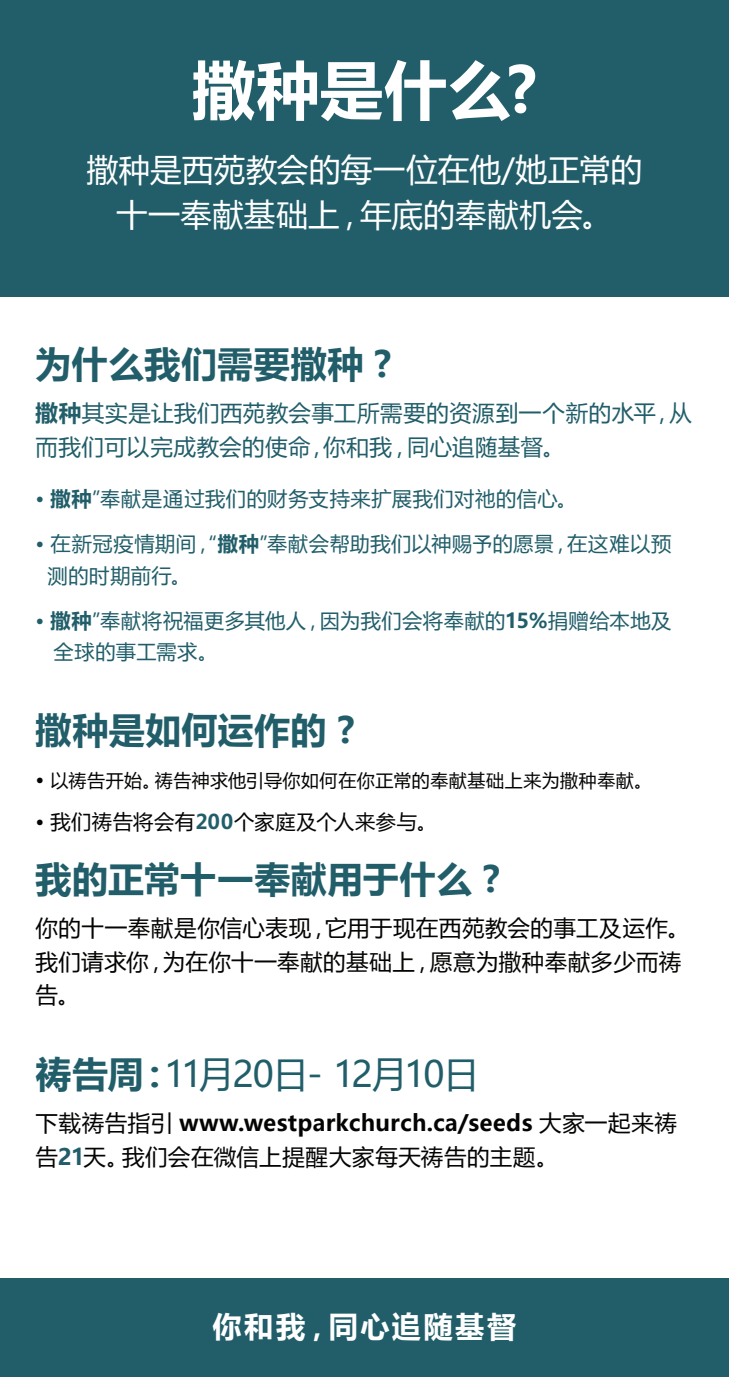
<style>
.page{position:relative;width:729px;height:1377px;background:#fff}
.page>*{position:absolute;margin:0;border:0;box-sizing:border-box;transform-origin:0 0}
.Pull_Text{font:700 63px "Microsoft Ya Hei UI";letter-spacing:.015em;color:#fff}
.Pull_Text-2{font:700 36px "Microsoft Ya Hei UI";letter-spacing:.015em;color:#215e6a}
.Pull_Text-3{font:36px "Microsoft Ya Hei UI";letter-spacing:-.06em;color:#215e6a}
.Pull_Text-4{font:31.5px/45px "Microsoft Ya Hei UI";letter-spacing:.01em;color:#fff;text-align:center}
.Pull_Text-5{font:700 29.25px "Microsoft Ya Hei UI";letter-spacing:.085em;color:#fff}
.Pull_Text-6{font:22.5px/33.8px "Microsoft Ya Hei UI";letter-spacing:.02em;color:#040503}
.Pull_Text-7{font:22.5px/33.8px "Microsoft Ya Hei UI";letter-spacing:.02em;color:#215e6a}
.Pull_Text-8{font:20.25px "Microsoft Ya Hei UI";letter-spacing:.025em;color:#215e6a}
.Pull_Text-9{font:20.25px "Microsoft Ya Hei";letter-spacing:.025em;color:#040503}
.Pull_Text-10{font:18px "Microsoft Ya Hei UI";letter-spacing:.025em;color:#040503}
.s1{font-weight:700}
.s2{font-family:"Microsoft Ya Hei";font-size:20.25px}
.s3{font-weight:700;color:#215e6a}
</style>
<div class="page">
<div style="left:0;top:1279px;width:729px;height:98px;background:#215e6a"></div>
<div style="left:0;top:0;width:729px;height:297px;background:#215e6a"></div>
<p class="Pull_Text" style="left:192px;top:46px;width:346px">撒种是什么?</p>
<p class="Pull_Text-4" style="left:87px;top:146px;width:557px">撒种是西苑教会的每一位在他/她正常的十一奉献基础上，年底的奉献机会。</p>
<p class="Pull_Text-2" style="left:36px;top:339px;width:357px">为什么我们需要撒种 ?</p>
<p class="Pull_Text-7" style="left:36px;top:395px;width:658px"><span class="s1">撒种</span>其实是让我们西苑教会事工所需要的资源到一个新的水平，从而我们可以完成教会的使命，你和我，同心追随基督。</p>
<p class="Pull_Text-8" style="left:36px;top:485px;width:543px">• <span class="s1">撒种</span>”奉献是通过我们的财务支持来扩展我们对祂的信心。</p>
<p class="Pull_Text-8" style="left:36px;top:530px;width:637px">• 在新冠疫情期间，“<span class="s1">撒种</span>”奉献会帮助我们以神赐予的愿景，在这难以预</p>
<p class="Pull_Text-8" style="left:48px;top:562px;width:145px">测的时期前行。</p>
<p class="Pull_Text-8" style="left:36px;top:607px;width:637px">• <span class="s1">撒种</span>”奉献将祝福更多其他人，因为我们会将奉献的<span class="s1">15%</span>捐赠给本地及</p>
<p class="Pull_Text-8" style="left:54px;top:638px;width:166px">全球的事工需求。</p>
<p class="Pull_Text-2" style="left:36px;top:705px;width:320px">撒种是如何运作的 ?</p>
<p class="Pull_Text-10" style="left:36px;top:768px;width:618px"><span class="s2">•</span> 以祷告开始。祷告神求他引导你如何在你正常的奉献基础上来为撒种奉献。</p>
<p class="Pull_Text-9" style="left:36px;top:808px;width:403px">• 我们祷告将会有<span class="s3">200</span>个家庭及个人来参与。</p>
<p class="Pull_Text-2" style="left:36px;top:854px;width:466px">我的正常十一奉献用于什么 ?</p>
<p class="Pull_Text-6" style="left:36px;top:910px;width:656px">你的十一奉献是你信心表现，它用于现在西苑教会的事工及运作。我们请求你，为在你十一奉献的基础上，愿意为撒种奉献多少而祷告。</p>
<p class="Pull_Text-3" style="left:36px;top:1050px;width:445px"><span class="s1">祷告周：</span>11月20日- 12月10日</p>
<p class="Pull_Text-6" style="left:36px;top:1105px;width:643px">下载祷告指引 <span class="s1">www.westparkchurch.ca/seeds</span> 大家一起来祷告<span class="s3">21</span>天。我们会在微信上提醒大家每天祷告的主题。</p>
<p class="Pull_Text-5" style="left:212px;top:1306px;width:306px">你和我，同心追随基督</p>
</div>
